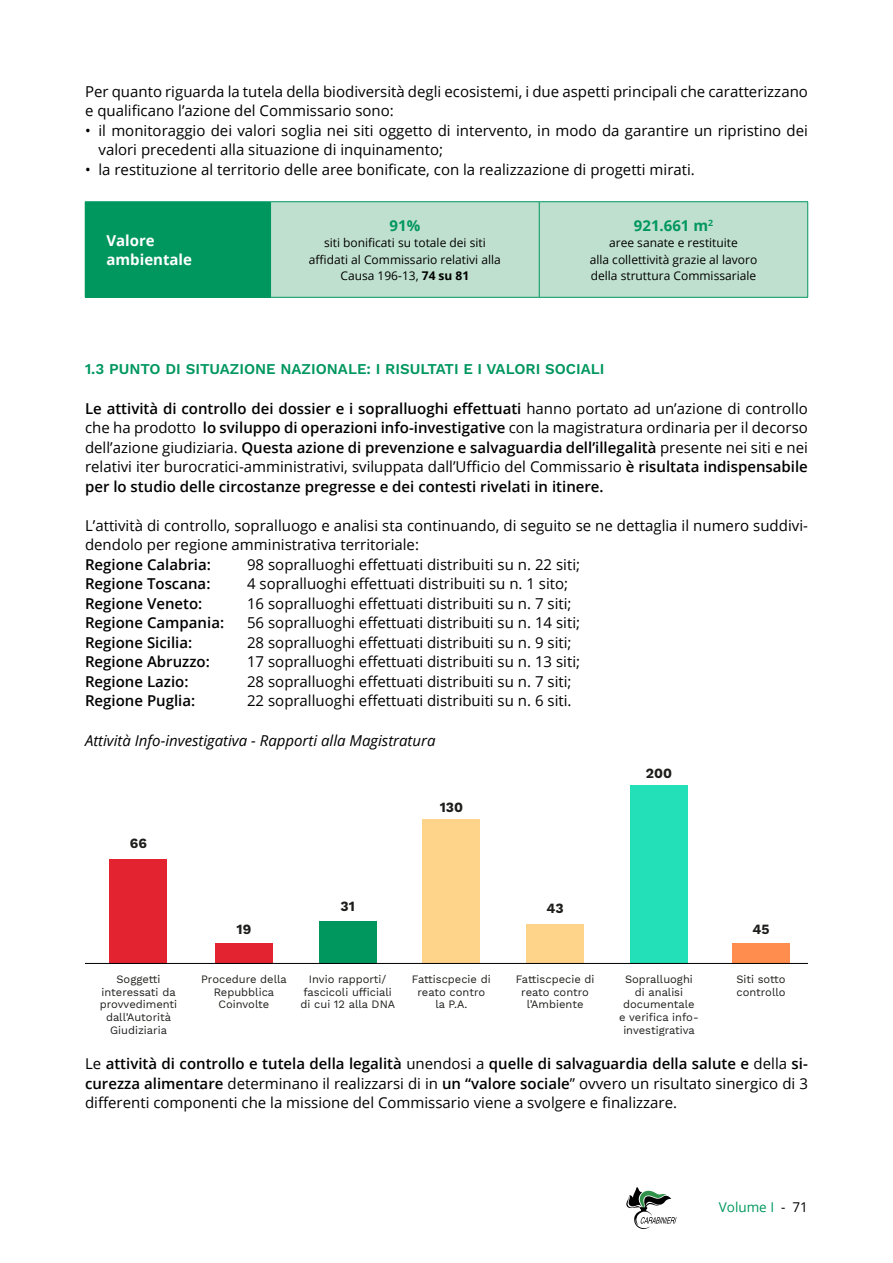
<style>
.page{position:relative;width:893px;height:1263px;background:#fff}
.page>*{position:absolute;margin:0;border:0;box-sizing:border-box;transform-origin:0 0}
.t1{font:15px/19.5px "Open Sans";color:#000}
.t2{font:600 15px/19.5px "Open Sans";color:#000;text-align:justify}
.t3{font:600 15px "Work Sans";color:#00975f}
.t4{font:italic 15px "Open Sans";color:#000}
.t5{font:700 15px/19.5px "Open Sans";color:#fff}
.t6{font:700 15px "Open Sans";color:#00975f}
.t7{font:700 13.95px "Work Sans";color:#1d1d1b}
.t8{font:13.5px "Open Sans";color:#00975f}
.t9{font:12px/16.5px "Open Sans";color:#000;text-align:center}
.t10{font:11.1px/12.8px "Work Sans";color:#1d1d1b;text-align:center}
.s1{font-weight:700}
.s2{font-weight:400}
.s3{font-weight:600}
.s4{color:#000}
</style>
<div class="page">
<svg style="left:626px;top:1187px;width:50px;height:42px"></svg>
<div style="left:85px;top:202px;width:186px;height:95px;background:#00975f"></div>
<div style="left:271px;top:202px;width:536px;height:95px;background:#c0e0cf"></div>
<hr style="left:85px;top:201px;width:186px;height:1px;background:#00975f">
<hr style="left:271px;top:201px;width:268px;height:1px;background:#00975f">
<hr style="left:539px;top:201px;width:269px;height:1px;background:#00975f">
<hr style="left:539px;top:202px;width:1px;height:95px;background:#00975f">
<hr style="left:807px;top:202px;width:1px;height:95px;background:#00975f">
<hr style="left:85px;top:297px;width:186px;height:1px;background:#00975f">
<hr style="left:271px;top:297px;width:268px;height:1px;background:#00975f">
<hr style="left:539px;top:297px;width:269px;height:1px;background:#00975f">
<div style="left:110px;top:859px;width:57px;height:104px;background:#e32430"></div>
<div style="left:215px;top:943px;width:58px;height:20px;background:#e32430"></div>
<div style="left:319px;top:921px;width:57px;height:42px;background:#00975f"></div>
<div style="left:526px;top:924px;width:58px;height:39px;background:#fed38a"></div>
<div style="left:732px;top:943px;width:58px;height:20px;background:#ff8d4d"></div>
<div style="left:423px;top:819px;width:57px;height:144px;background:#fed38a"></div>
<div style="left:630px;top:785px;width:58px;height:178px;background:#24e0b8"></div>
<hr style="left:85px;top:963px;width:723px;height:1px;background:#000">
<p class="t1" style="left:85px;top:81px;width:724px">Per quanto riguarda la tutela della biodiversità degli ecosistemi, i due aspetti principali che caratterizzano e qualificano l’azione del Commissario sono:</p>
<p class="t1" style="left:98px;top:120px;width:711px;text-indent:-13px">• il monitoraggio dei valori soglia nei siti oggetto di intervento, in modo da garantire un ripristino dei valori precedenti alla situazione di inquinamento;</p>
<p class="t1" style="left:85px;top:160px;width:611px">• la restituzione al territorio delle aree bonificate, con la realizzazione di progetti mirati.</p>
<p class="t5" style="left:106px;top:230px;width:87px">Valore ambientale</p>
<p class="t6" style="left:390px;top:214px;width:32px">91%</p>
<p class="t9" style="left:309px;top:234px;width:193px">siti bonificati su totale dei siti affidati al Commissario relativi alla<br>Causa 196-13, <span class="s1">74 su 81</span></p>
<p class="t6" style="left:634px;top:214px;width:81px">921.661 m<sup>2</sup></p>
<p class="t9" style="left:590px;top:234px;width:169px">aree sanate e restituite<br>alla collettività grazie al lavoro della struttura Commissariale</p>
<p class="t3" style="left:85px;top:357px;width:521px">1.3 PUNTO DI SITUAZIONE NAZIONALE: I RISULTATI E I VALORI SOCIALI</p>
<p class="t2" style="left:85px;top:398px;width:724px">Le attività di controllo dei dossier e i sopralluoghi effettuati <span class="s2">hanno portato ad un’azione di controllo che ha prodotto</span> lo sviluppo di operazioni info-investigative <span class="s2">con la magistratura ordinaria per il decorso dell’azione giudiziaria.</span> Questa azione di prevenzione e salvaguardia dell’illegalità <span class="s2">presente nei siti e nei relativi iter burocratici-amministrativi, sviluppata dall’Ufficio del Commissario</span> è risultata indispensabile per lo studio delle circostanze pregresse e dei contesti rivelati in itinere.</p>
<p class="t1" style="left:85px;top:515px;width:724px">L’attività di controllo, sopralluogo e analisi sta continuando, di seguito se ne dettaglia il numero suddivi&shy;dendolo per regione amministrativa territoriale:</p>
<p class="t2" style="left:85px;top:554px;width:127px">Regione Calabria:</p>
<p class="t1" style="left:247px;top:554px;width:335px">98 sopralluoghi effettuati distribuiti su n. 22 siti;</p>
<p class="t2" style="left:85px;top:574px;width:127px">Regione Toscana:</p>
<p class="t1" style="left:247px;top:573px;width:323px">4 sopralluoghi effettuati distribuiti su n. 1 sito;</p>
<p class="t2" style="left:85px;top:593px;width:119px">Regione Veneto:</p>
<p class="t1" style="left:247px;top:593px;width:326px">16 sopralluoghi effettuati distribuiti su n. 7 siti;</p>
<p class="t2" style="left:85px;top:613px;width:141px">Regione Campania:</p>
<p class="t1" style="left:247px;top:612px;width:335px">56 sopralluoghi effettuati distribuiti su n. 14 siti;</p>
<p class="t2" style="left:85px;top:632px;width:109px">Regione Sicilia:</p>
<p class="t1" style="left:247px;top:632px;width:326px">28 sopralluoghi effettuati distribuiti su n. 9 siti;</p>
<p class="t2" style="left:85px;top:652px;width:126px">Regione Abruzzo:</p>
<p class="t1" style="left:247px;top:651px;width:335px">17 sopralluoghi effettuati distribuiti su n. 13 siti;</p>
<p class="t2" style="left:85px;top:671px;width:105px">Regione Lazio:</p>
<p class="t1" style="left:247px;top:671px;width:326px">28 sopralluoghi effettuati distribuiti su n. 7 siti;</p>
<p class="t2" style="left:85px;top:691px;width:112px">Regione Puglia:</p>
<p class="t1" style="left:247px;top:690px;width:326px">22 sopralluoghi effettuati distribuiti su n. 6 siti.</p>
<p class="t4" style="left:85px;top:730px;width:352px">Attività Info-investigativa - Rapporti alla Magistratura</p>
<p class="t7" style="left:130px;top:835px;width:19px">66</p>
<p class="t7" style="left:237px;top:921px;width:16px">19</p>
<p class="t7" style="left:340px;top:898px;width:16px">31</p>
<p class="t7" style="left:440px;top:799px;width:25px">130</p>
<p class="t7" style="left:547px;top:900px;width:19px">43</p>
<p class="t7" style="left:646px;top:765px;width:28px">200</p>
<p class="t7" style="left:753px;top:921px;width:19px">45</p>
<p class="t10" style="left:100px;top:973px;width:79px">Soggetti interessati da provvedimenti dall’Autorità<br>Giudiziaria</p>
<p class="t10" style="left:201px;top:973px;width:87px">Procedure della<br>Repubblica<br>Coinvolte</p>
<p class="t10" style="left:301px;top:973px;width:96px">Invio rapporti/ fascicoli ufficiali di cui 12 alla DNA</p>
<p class="t10" style="left:412px;top:973px;width:80px">Fattiscpecie di reato contro la P.A.</p>
<p class="t10" style="left:619px;top:973px;width:81px">Sopralluoghi di analisi documentale e verifica info&shy;investigrativa</p>
<p class="t10" style="left:736px;top:973px;width:51px;text-align:left">Siti sotto controllo</p>
<p class="t10" style="left:516px;top:973px;width:80px">Fattiscpecie di reato contro l’Ambiente</p>
<p class="t1" style="left:85px;top:1053px;width:724px;text-align:justify">Le <span class="s3">attività di controllo e tutela della legalità</span> unendosi a <span class="s3">quelle di salvaguardia della salute e</span> della <span class="s3">si&shy;curezza alimentare</span> determinano il realizzarsi di in <span class="s3">un “valore sociale</span>” ovvero un risultato sinergico di 3 differenti componenti che la missione del Commissario viene a svolgere e finalizzare.</p>
<p class="t8" style="left:719px;top:1198px;width:91px">Volume I <span class="s4">- 71</span></p>
</div>
